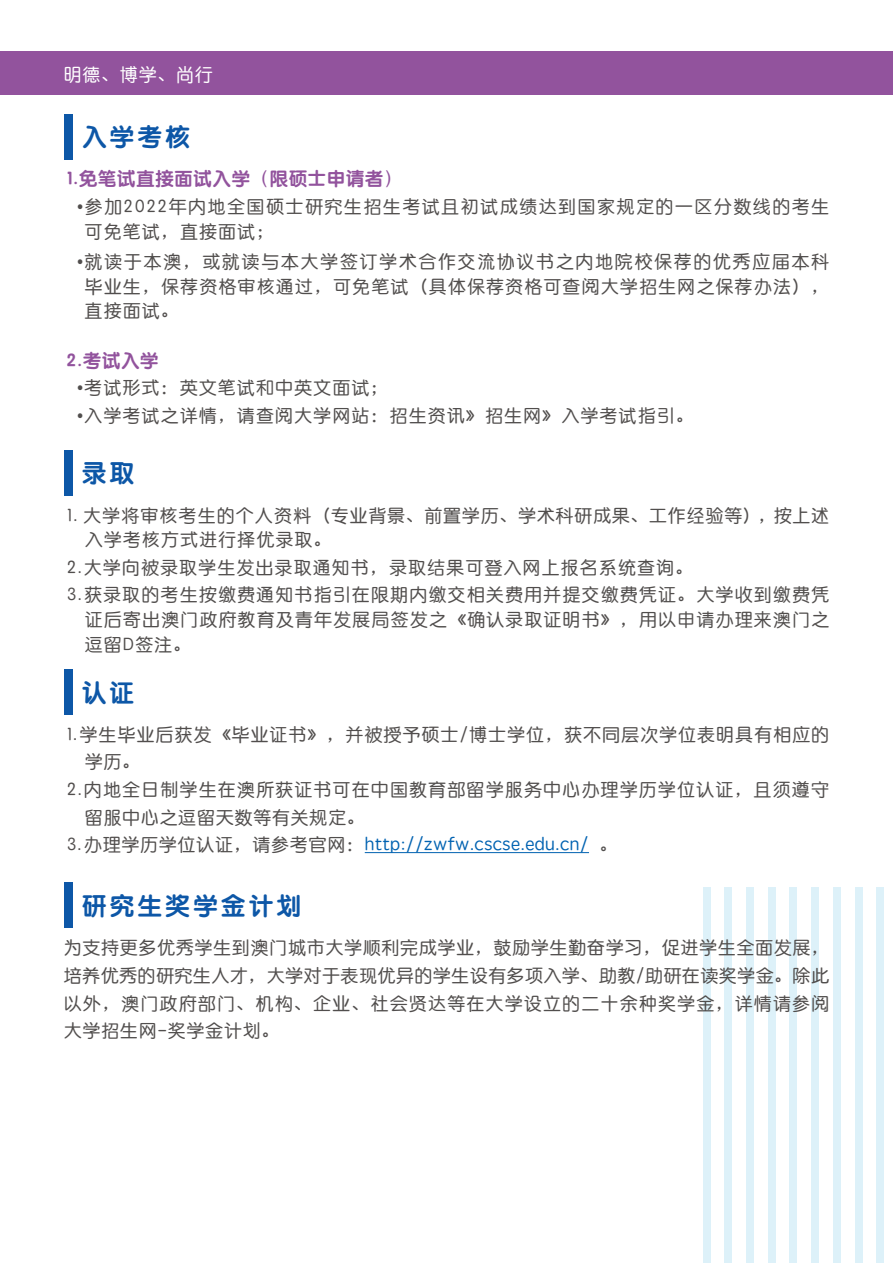
<style>
.page{position:relative;width:893px;height:1263px;background:#fff}
.page>*{position:absolute;margin:0;border:0;box-sizing:border-box;transform-origin:0 0}
.t1{font:24px "ST Yuanti SC Bold";letter-spacing:.16em;color:#0d57a7}
.t2{font:18px/24.6px "ST Yuanti SC Regular";letter-spacing:.06em;color:#514e4d}
.t3{font:18px/24.6px "ST Yuanti SC Regular";letter-spacing:.08em;color:#514e4d}
.t4{font:18px "ST Yuanti SC Regular";letter-spacing:.02em;color:#0062b1}
.t5{font:18px "ST Yuanti SC Bold";letter-spacing:.06em;color:#92539d}
.t6{font:18px "ST Yuanti SC Regular";letter-spacing:.04em;color:#514e4d}
.t7{font:18px "ST Yuanti SC Regular";color:#fff}
.s1{font-family:"Source Han Sans CN"}
.s2{color:#514e4d}
</style>
<div class="page">
<div style="left:703px;top:887px;width:7px;height:376px;background:#ddf1f9"></div>
<div style="left:724px;top:887px;width:8px;height:376px;background:#ddf1f9"></div>
<div style="left:746px;top:887px;width:8px;height:376px;background:#ddf1f9"></div>
<div style="left:768px;top:887px;width:7px;height:376px;background:#ddf1f9"></div>
<div style="left:790px;top:887px;width:7px;height:376px;background:#ddf1f9"></div>
<div style="left:811px;top:887px;width:8px;height:376px;background:#ddf1f9"></div>
<div style="left:833px;top:887px;width:7px;height:376px;background:#ddf1f9"></div>
<div style="left:855px;top:887px;width:7px;height:376px;background:#ddf1f9"></div>
<div style="left:876px;top:887px;width:8px;height:376px;background:#ddf1f9"></div>
<div style="left:0;top:51px;width:893px;height:44px;background:#92539d"></div>
<div style="left:64px;top:114px;width:9px;height:45px;background:#0d57a7"></div>
<div style="left:64px;top:450px;width:9px;height:45px;background:#0d57a7"></div>
<div style="left:64px;top:669px;width:9px;height:46px;background:#0d57a7"></div>
<hr style="left:365px;top:852px;width:224px;height:1px;background:#0062b1">
<div style="left:64px;top:882px;width:9px;height:46px;background:#0d57a7"></div>
<p class="t7" style="left:64px;top:64px;width:151px">明德、博学、尚行</p>
<h1 class="t1" style="left:82px;top:122px;width:109px">入学考核</h1>
<p class="t5" style="left:67px;top:168px;width:337px">1.免笔试直接面试入学（限硕士申请者）</p>
<p class="t3" style="left:85px;top:193px;width:746px;text-indent:-7px"><span class="s1">•</span>参加2022年内地全国硕士研究生招生考试且初试成绩达到国家规定的一区分数线的考生可免笔试，直接面试；</p>
<p class="t2" style="left:85px;top:249px;width:746px;text-align:justify;text-indent:-8px"><span class="s1">•</span>就读于本澳，或就读与本大学签订学术合作交流协议书之内地院校保荐的优秀应届本科毕业生，保荐资格审核通过，可免笔试（具体保荐资格可查阅大学招生网之保荐办法），直接面试。</p>
<p class="t5" style="left:67px;top:349px;width:93px">2.考试入学</p>
<p class="t2" style="left:77px;top:375px;width:313px"><span class="s1">•</span>考试形式：英文笔试和中英文面试；</p>
<p class="t2" style="left:77px;top:402px;width:618px"><span class="s1">•</span>入学考试之详情，请查阅大学网站：招生资讯》招生网》入学考试指引。</p>
<h1 class="t1" style="left:82px;top:458px;width:53px">录取</h1>
<p class="t2" style="left:85px;top:502px;width:746px;text-indent:-18px">1. 大学将审核考生的个人资料（专业背景、前置学历、学术科研成果、工作经验等），按上述入学考核方式进行择优录取。</p>
<p class="t2" style="left:67px;top:553px;width:764px;line-height:27.6px">2.大学向被录取学生发出录取通知书，录取结果可登入网上报名系统查询。<br>3.获录取的考生按缴费通知书指引在限期内缴交相关费用并提交缴费凭证。大学收到缴费凭</p>
<p class="t2" style="left:85px;top:606px;width:746px">证后寄出澳门政府教育及青年发展局签发之《确认录取证明书》，用以申请办理来澳门之逗留D签注。</p>
<h1 class="t1" style="left:82px;top:677px;width:53px">认证</h1>
<p class="t2" style="left:67px;top:721px;width:764px">1.学生毕业后获发《毕业证书》，并被授予硕士/博士学位，获不同层次学位表明具有相应的</p>
<p class="t2" style="left:85px;top:749px;width:57px">学历。</p>
<p class="t2" style="left:67px;top:776px;width:764px">2.内地全日制学生在澳所获证书可在中国教育部留学服务中心办理学历学位认证，且须遵守</p>
<p class="t6" style="left:85px;top:806px;width:282px">留服中心之逗留天数等有关规定。</p>
<p class="t4" style="left:67px;top:834px;width:552px"><span class="s2">3.办理学历学位认证，请参考官网：</span>http://zwfw.cscse.edu.cn/ <span class="s2">。</span></p>
<h1 class="t1" style="left:82px;top:891px;width:220px">研究生奖学金计划</h1>
<p class="t2" style="left:64px;top:933px;width:767px;line-height:27.6px;text-align:justify">为支持更多优秀学生到澳门城市大学顺利完成学业，鼓励学生勤奋学习，促进学生全面发展，培养优秀的研究生人才，大学对于表现优异的学生设有多项入学、助教/助研在读奖学金。除此以外，澳门政府部门、机构、企业、社会贤达等在大学设立的二十余种奖学金，详情请参阅大学招生网-奖学金计划。</p>
</div>
